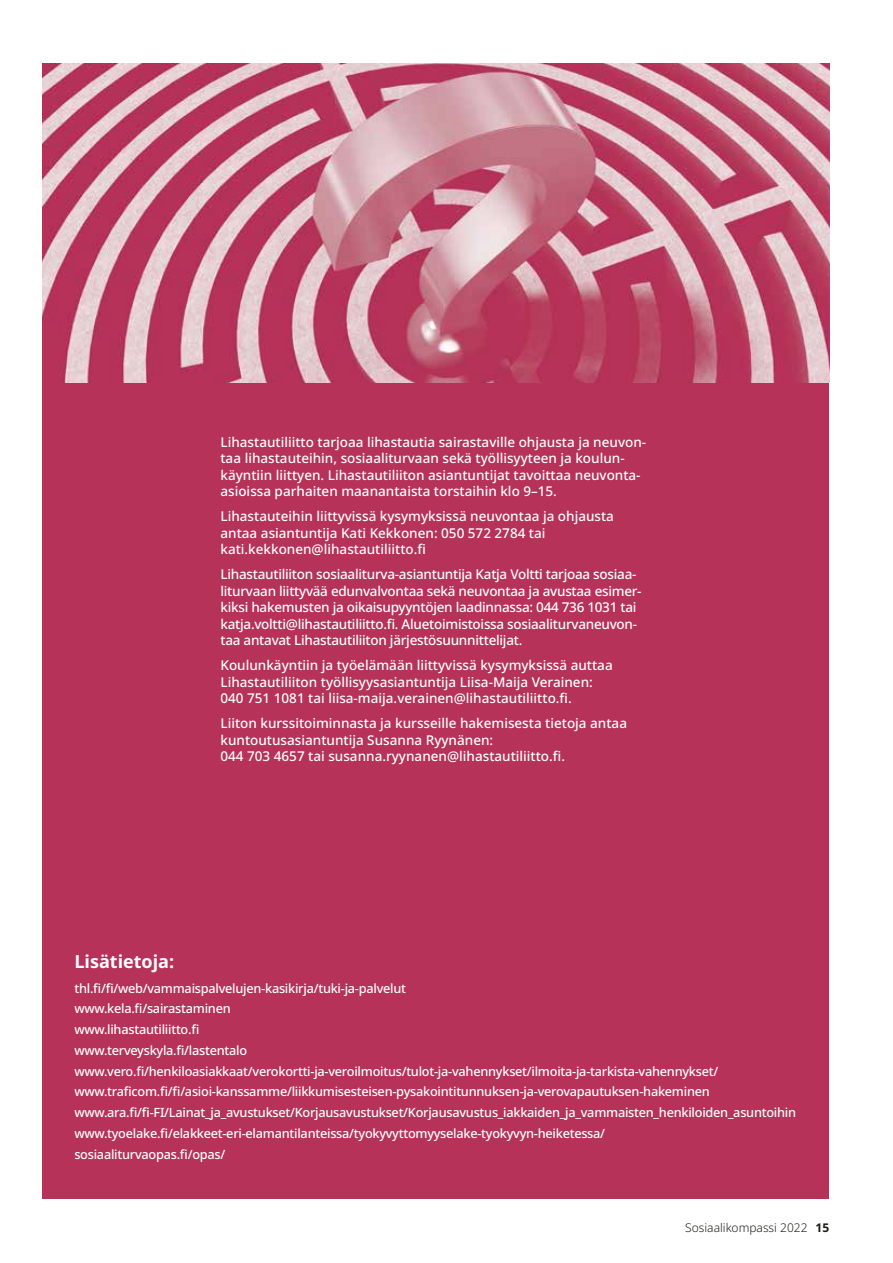
<style>
.page{position:relative;width:893px;height:1263px;background:#fff}
.page>*{position:absolute;margin:0;border:0;box-sizing:border-box;transform-origin:0 0}
.t1{font:700 18px "Noto Sans";color:#fff}
.t2{font:500 13.5px/16.5px "Noto Sans";color:#fff}
.t3{font:500 13.5px/16.5px "Noto Sans";letter-spacing:-.02em;color:#fff}
.t4{font:500 12.75px/20.7px "Noto Sans";letter-spacing:-.02em;color:#fff}
.t5{font:300 12px "Noto Sans";color:#1d1d1b}
.s1{font-weight:700}
</style>
<div class="page">
<div style="left:43px;top:64px;width:786px;height:1135px;background:#b63258"></div>
<img style="left:43px;top:64px;width:786px;height:319px">
<p class="t2" style="left:220px;top:434px;width:427px">Lihastautiliitto tarjoaa lihastautia sairastaville ohjausta ja neuvon&shy;taa lihastauteihin, sosiaaliturvaan sekä työllisyyteen ja koulun&shy;käyntiin liittyen. Lihastautiliiton asiantuntijat tavoittaa neuvonta&shy;asioissa parhaiten maanantaista torstaihin klo 9–15.</p>
<p class="t2" style="left:220px;top:508px;width:395px">Lihastauteihin liittyvissä kysymyksissä neuvontaa ja ohjausta antaa asiantuntija Kati Kekkonen: 050 572 2784 tai kati.kekkonen@lihastautiliitto.fi</p>
<p class="t3" style="left:220px;top:566px;width:423px">Lihastautiliiton sosiaaliturva-asiantuntija Katja Voltti tarjoaa sosiaa&shy;liturvaan liittyvää edunvalvontaa sekä neuvontaa ja avustaa esimer&shy;kiksi hakemusten ja oikaisupyyntöjen laadinnassa: 044 736 1031 tai katja.voltti@lihastautiliitto.fi. Aluetoimistoissa sosiaaliturvaneuvon&shy;taa antavat Lihastautiliiton järjestösuunnittelijat.</p>
<p class="t2" style="left:220px;top:657px;width:394px">Koulunkäyntiin ja työelämään liittyvissä kysymyksissä auttaa<br>Lihastautiliiton työllisyysasiantuntija Liisa-Maija Verainen:<br>040 751 1081 tai liisa-maija.verainen@lihastautiliitto.fi.</p>
<p class="t2" style="left:220px;top:715px;width:408px">Liiton kurssitoiminnasta ja kursseille hakemisesta tietoja antaa kuntoutusasiantuntija Susanna Ryynänen:<br>044 703 4657 tai susanna.ryynanen@lihastautiliitto.fi.</p>
<h1 class="t1" style="left:74px;top:948px;width:101px">Lisätietoja:</h1>
<p class="t4" style="left:74px;top:978px;width:723px">thl.fi/fi/web/vammaispalvelujen-kasikirja/tuki-ja-palvelut<br>www.kela.fi/sairastaminen<br>www.lihastautiliitto.fi<br>www.terveyskyla.fi/lastentalo www.vero.fi/henkiloasiakkaat/verokortti-ja-veroilmoitus/tulot-ja-vahennykset/ilmoita-ja-tarkista-vahennykset/ www.traficom.fi/fi/asioi-kanssamme/liikkumisesteisen-pysakointitunnuksen-ja-verovapautuksen-hakeminen www.ara.fi/fi-FI/Lainat_ja_avustukset/Korjausavustukset/Korjausavustus_iakkaiden_ja_vammaisten_henkiloiden_asuntoihin www.tyoelake.fi/elakkeet-eri-elamantilanteissa/tyokyvyttomyyselake-tyokyvyn-heiketessa/<br>sosiaaliturvaopas.fi/opas/</p>
<p class="t5" style="left:685px;top:1219px;width:145px">Sosiaalikompassi 2022 <span class="s1">15</span></p>
</div>
